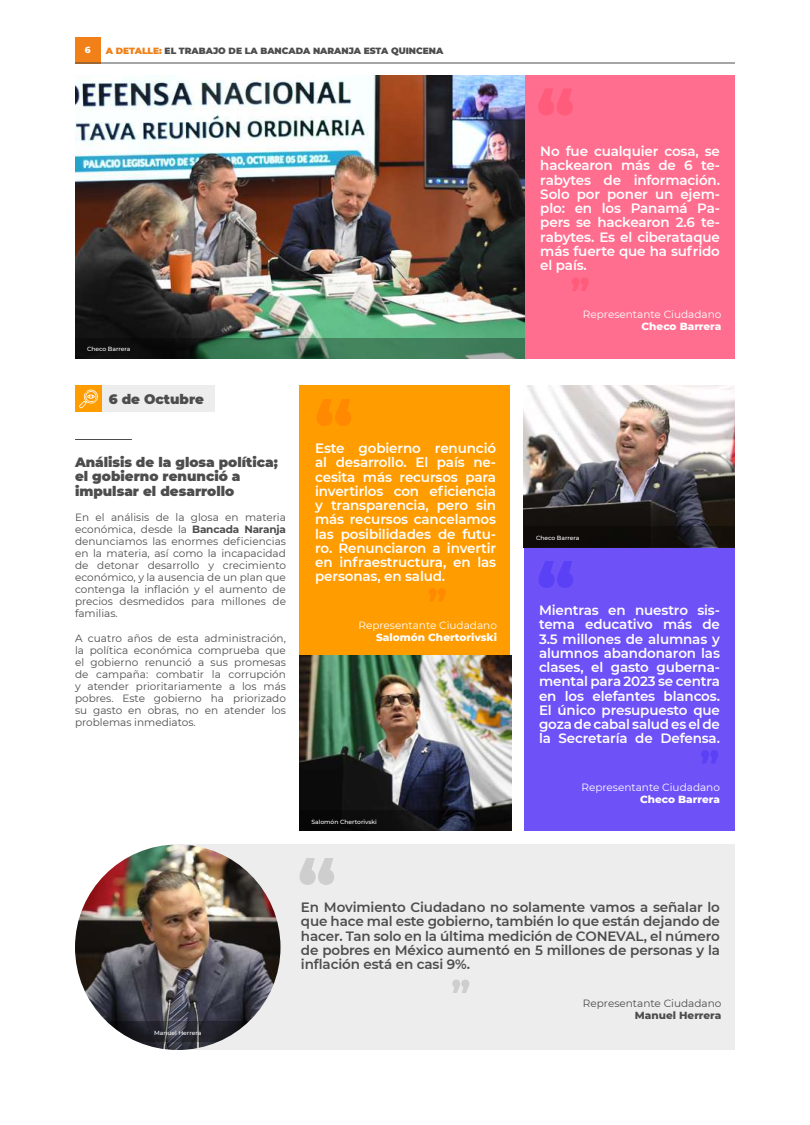
<style>
.page{position:relative;width:810px;height:1125px;background:#fff}
.page>*{position:absolute;margin:0;border:0;box-sizing:border-box;transform-origin:0 0}
.t1{font:600 13.5px/14.2px "Montserrat";letter-spacing:-.01em;color:#fff;text-align:justify}
.t2{font:600 13.5px/14.2px "Montserrat";letter-spacing:-.01em;color:#4d4d4d;text-align:justify}
.t3{font:900 13.5px/15px "Montserrat";color:#4d4d4d}
.t4{font:10.5px/12px "Montserrat";color:#4d4d4d;text-align:justify}
.t5{font:10.5px "Montserrat";color:#fff}
.t6{font:800 10.5px "Montserrat";color:#fff}
.t7{font:800 10.5px "Montserrat";color:#4d4d4d}
.t8{font:900 9px "Montserrat";color:#4d4d4d}
.t9{font:800 9px "Montserrat";color:#fff}
.t10{font:500 6px "Montserrat";color:#fff}
.s1{color:#f08017}
.s2{font-weight:700}
</style>
<div class="page">
<div style="left:442px;top:75px;width:293px;height:283px;background:#ff6e8f"></div>
<div style="left:176px;top:844px;width:559px;height:206px;background:#ededed"></div>
<div style="left:299px;top:386px;width:211px;height:302px;background:#ff9c00"></div>
<div style="left:524px;top:472px;width:211px;height:359px;background:#6e52f7"></div>
<div style="left:75px;top:37px;width:25px;height:26px;background:#f08017"></div>
<hr style="left:75px;top:63px;width:660px;height:1px;background:#4d4d4d">
<hr style="left:75px;top:439px;width:57px;height:1px;background:#4d4d4d">
<div style="left:75px;top:386px;width:27px;height:26px;background:#ff9c00"></div>
<div style="left:102px;top:386px;width:112px;height:26px;background:#ededed"></div>
<img style="left:75px;top:75px;width:449px;height:263px">
<img style="left:300px;top:656px;width:211px;height:175px">
<img style="left:524px;top:386px;width:211px;height:162px">
<svg style="left:538px;top:88px;width:35px;height:27px"></svg>
<svg style="left:317px;top:399px;width:34px;height:27px"></svg>
<svg style="left:539px;top:561px;width:34px;height:27px"></svg>
<svg style="left:572px;top:278px;width:17px;height:13px"></svg>
<svg style="left:429px;top:588px;width:17px;height:13px"></svg>
<svg style="left:701px;top:750px;width:17px;height:13px"></svg>
<img style="left:75px;top:844px;width:205px;height:206px;border-radius:103px">
<svg style="left:79px;top:390px;width:19px;height:18px"></svg>
<svg style="left:452px;top:980px;width:17px;height:13px"></svg>
<svg style="left:300px;top:858px;width:34px;height:27px"></svg>
<svg style="left:75px;top:338px;width:449px;height:20px;background:#325d44"></svg>
<svg style="left:299px;top:810px;width:211px;height:21px;background:#0f1013"></svg>
<svg style="left:524px;top:527px;width:211px;height:20px;background:#131010"></svg>
<svg style="left:107px;top:1022px;width:141px;height:20px"></svg>
<p class="t9" style="left:85px;top:43px;width:7px">6</p>
<p class="t8" style="left:106px;top:44px;width:339px"><span class="s1">A DETALLE:</span> EL TRABAJO DE LA BANCADA NARANJA ESTA QUINCENA</p>
<p class="t10" style="left:87px;top:345px;width:45px">Checo Barrera</p>
<p class="t3" style="left:109px;top:391px;width:97px">6 de Octubre</p>
<p class="t3" style="left:75px;top:453px;width:204px">Análisis de la glosa política; el gobierno renunció a impulsar el desarrollo</p>
<p class="t4" style="left:75px;top:510px;width:213px">En el análisis de la glosa en materia económica, desde la <span class="s2">Bancada Naranja </span>denunciamos las enormes deficiencias en la materia, así como la incapacidad de detonar desarrollo y crecimiento económico, y la ausencia de un plan que contenga la inflación y el aumento de precios desmedidos para millones de familias.</p>
<p class="t4" style="left:75px;top:632px;width:213px">A cuatro años de esta administración, la política económica comprueba que el gobierno renunció a sus promesas de campaña: combatir la corrupción y atender prioritariamente a los más pobres. Este gobierno ha priorizado su gasto en obras, no en atender los problemas inmediatos.</p>
<p class="t1" style="left:315px;top:440px;width:183px">Este gobierno renunció al desarrollo. El país ne&shy;cesita más recursos para invertirlos con eficiencia y transparencia, pero sin más recursos cancelamos las posibilidades de futu&shy;ro. Renunciaron a invertir en infraestructura, en las personas, en salud.</p>
<p class="t5" style="left:358px;top:618px;width:140px">Representante Ciudadano</p>
<p class="t6" style="left:376px;top:629px;width:122px">Salomón Chertorivski</p>
<p class="t10" style="left:311px;top:817px;width:67px">Salomón Chertorivski</p>
<p class="t1" style="left:540px;top:143px;width:181px">No fue cualquier cosa, se hackearon más de 6 te&shy;rabytes de información.<br>Solo por poner un ejem&shy;plo: en los Panamá Pa&shy;pers se hackearon 2.6 te&shy;rabytes. Es el ciberataque más fuerte que ha sufrido el país.</p>
<p class="t5" style="left:583px;top:307px;width:140px">Representante Ciudadano</p>
<p class="t6" style="left:642px;top:319px;width:81px">Checo Barrera</p>
<p class="t10" style="left:536px;top:533px;width:45px">Checo Barrera</p>
<p class="t1" style="left:539px;top:602px;width:183px">Mientras en nuestro sis&shy;tema educativo más de 3.5 millones de alumnas y alumnos abandonaron las clases, el gasto guberna&shy;mental para 2023 se centra en los elefantes blancos.<br>El único presupuesto que goza de cabal salud es el de la Secretaría de Defensa.</p>
<p class="t5" style="left:581px;top:780px;width:140px">Representante Ciudadano</p>
<p class="t6" style="left:640px;top:791px;width:81px">Checo Barrera</p>
<p class="t10" style="left:154px;top:1028px;width:49px">Manuel Herrera</p>
<p class="t2" style="left:301px;top:899px;width:421px">En Movimiento Ciudadano no solamente vamos a señalar lo que hace mal este gobierno, también lo que están dejando de hacer. Tan solo en la última medición de CONEVAL, el número de pobres en México aumentó en 5 millones de personas y la inflación está en casi 9%.</p>
<p class="t4" style="left:583px;top:996px;width:140px">Representante Ciudadano</p>
<p class="t7" style="left:635px;top:1007px;width:88px">Manuel Herrera</p>
</div>
